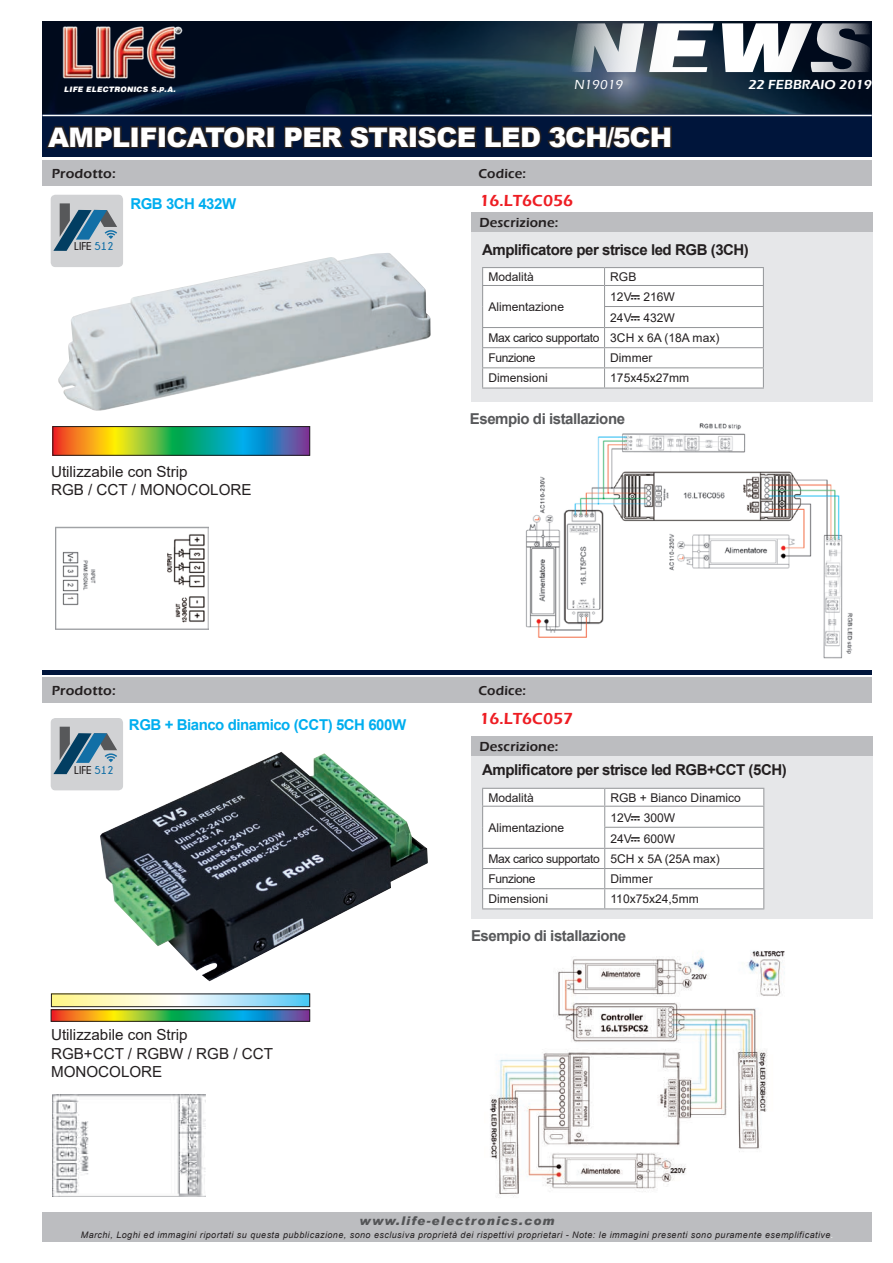
<style>
.page{position:relative;width:893px;height:1263px;background:#fff}
.page>*{position:absolute;margin:0;border:0;box-sizing:border-box;transform-origin:0 0}
.t1{font:900 27px "Arial";letter-spacing:-.025em;color:#fff}
.t2{font:600 16.5px "Eras ITC";color:#ee1d23}
.t3{font:15.15px/18.1px "Arial";color:#231f20}
.t4{font:700 15px "Arial";letter-spacing:-.03em;color:#231f20}
.t5{font:700 15px "Arial";letter-spacing:-.03em;color:#57585a}
.t6{font:700 15px "Arial";letter-spacing:-.03em;color:#00aeef}
.t7{font:600 13.5px "Eras ITC";letter-spacing:.01em;color:#231f20}
.t8{font:600 13.5px "Eras ITC";letter-spacing:.01em;color:#231f20;scale:1.05 1}
.t9{font:600 13.5px "Eras ITC";color:#fff}
.t10{font:500 13.5px "Eras ITC";color:#fff}
.t11{font:12px "Arial";color:#231f20}
.t12{font:12px "Arial";letter-spacing:-.03em;color:#231f20}
.t13{font:italic 900 12px "Arial";letter-spacing:.1em;color:#545557}
.t14{font:700 11.4px "Champagne&Limousines";color:#231f20}
.t15{font:italic 9px "Arial";letter-spacing:.05em;color:#231f20}
.t16{font:7.5px "Airbus Special";letter-spacing:.03em;color:#fff}
.s1{color:#126fa6}
.s2{font-family:"Rosario"}
.s3{color:#fff}
</style>
<div class="page">
<div style="left:471px;top:232px;width:402px;height:170px;background:#e6e7e9"></div>
<div style="left:471px;top:756px;width:402px;height:163px;background:#e6e7e9"></div>
<div style="left:471px;top:213px;width:402px;height:19px;background:#bcbdc0"></div>
<div style="left:471px;top:736px;width:402px;height:20px;background:#bcbdc0"></div>
<img style="left:43px;top:21px;width:829px;height:93px">
<img style="left:60px;top:24px;width:122px;height:57px">
<svg style="left:569px;top:23px;width:301px;height:49px"></svg>
<div style="left:43px;top:115px;width:829px;height:42px;background:#00153b"></div>
<div style="left:43px;top:670px;width:829px;height:5px;background:#00153b"></div>
<svg style="left:44px;top:108px;width:115px;height:41px"></svg>
<div style="left:158px;top:126px;width:8px;height:22px;border:3px solid #231f20"></div>
<svg style="left:165px;top:125px;width:104px;height:24px"></svg>
<div style="left:266px;top:126px;width:9px;height:22px;border:3px solid #231f20"></div>
<svg style="left:284px;top:125px;width:388px;height:24px"></svg>
<hr style="left:43px;top:115px;width:829px;height:1px;background:#fff">
<div style="left:43px;top:1212px;width:829px;height:30px;background:#bcbdc0"></div>
<div style="left:43px;top:160px;width:517px;height:26px;background:#bcbdc0"></div>
<div style="left:43px;top:678px;width:517px;height:25px;background:#bcbdc0"></div>
<div style="left:470px;top:160px;width:402px;height:26px;background:#bcbdc0"></div>
<div style="left:470px;top:678px;width:402px;height:25px;background:#bcbdc0"></div>
<div style="left:51px;top:718px;width:72px;height:72px;background:#d1d2d4;border-radius:5px"></div>
<svg style="left:53px;top:727px;width:64px;height:47px"></svg>
<div style="left:51px;top:195px;width:72px;height:72px;background:#d1d2d4;border-radius:5px"></div>
<svg style="left:53px;top:203px;width:64px;height:48px"></svg>
<svg style="left:482px;top:788px;width:282px;height:120px;background:#f8f9f9"></svg>
<hr style="left:482px;top:908px;width:123px;height:1px;background:#939598">
<hr style="left:605px;top:908px;width:159px;height:1px;background:#939598">
<svg style="left:53px;top:1011px;width:255px;height:9px;background:#689d6b"></svg>
<div style="left:51px;top:1009px;width:259px;height:13px;border:1px solid #231f20"></div>
<svg style="left:53px;top:995px;width:255px;height:10px;background:#d3eddd"></svg>
<div style="left:51px;top:993px;width:259px;height:14px;border:1px solid #231f20"></div>
<img style="left:100px;top:752px;width:328px;height:229px">
<img style="left:489px;top:950px;width:296px;height:247px">
<img style="left:52px;top:1094px;width:153px;height:103px">
<hr style="left:482px;top:267px;width:123px;height:1px;background:#939598">
<hr style="left:605px;top:267px;width:159px;height:1px;background:#939598">
<svg style="left:482px;top:268px;width:282px;height:119px;background:#f9f9f9"></svg>
<hr style="left:482px;top:387px;width:123px;height:1px;background:#939598">
<hr style="left:605px;top:387px;width:159px;height:1px;background:#939598">
<svg style="left:54px;top:428px;width:254px;height:26px;background:#699d6b"></svg>
<div style="left:52px;top:426px;width:258px;height:30px;border:1px solid #231f20"></div>
<img style="left:55px;top:526px;width:153px;height:104px">
<img style="left:525px;top:423px;width:328px;height:236px">
<img style="left:58px;top:253px;width:373px;height:158px">
<h3 class="t10" style="left:574px;top:77px;width:52px">N19019</h3>
<h3 class="t9" style="left:748px;top:77px;width:127px">22 FEBBRAIO 2019</h3>
<h1 class="t1" style="left:48px;top:117px;width:626px">AMPLIFICATORI PER STRISCE LED 3CH/5CH</h1>
<p class="t16" style="left:64px;top:85px;width:113px">LIFE ELECTRONICS S.p.A.</p>
<h3 class="t8" style="left:52px;top:166px;width:63px">Prodotto:</h3>
<h3 class="t7" style="left:478px;top:166px;width:49px">Codice:</h3>
<h3 class="t6" style="left:130px;top:193px;width:107px">RGB 3CH 432W</h3>
<h2 class="t2" style="left:479px;top:192px;width:95px">16.LT6C056</h2>
<h3 class="t7" style="left:479px;top:215px;width:80px">Descrizione:</h3>
<p class="t14" style="left:74px;top:240px;width:41px">LIFE <span class="s1">512</span></p>
<h3 class="t4" style="left:482px;top:240px;width:268px">Amplificatore per strisce led RGB (3CH)</h3>
<h3 class="t11" style="left:488px;top:268px;width:47px">Modalità</h3>
<h3 class="t11" style="left:610px;top:268px;width:28px">RGB</h3>
<h3 class="t11" style="left:488px;top:298px;width:77px">Alimentazione</h3>
<h3 class="t11" style="left:610px;top:288px;width:66px">12<span class="s2">V</span> 216W</h3>
<h3 class="t11" style="left:610px;top:309px;width:66px">24<span class="s2">V</span> 432W</h3>
<h3 class="t12" style="left:488px;top:330px;width:233px">Max carico supportato 3CH x 6A (18A max)</h3>
<h3 class="t12" style="left:488px;top:350px;width:49px">Funzione</h3>
<h3 class="t11" style="left:610px;top:350px;width:44px">Dimmer</h3>
<h3 class="t11" style="left:488px;top:370px;width:61px">Dimensioni</h3>
<h3 class="t11" style="left:610px;top:370px;width:81px">175x45x27mm</h3>
<h3 class="t5" style="left:470px;top:408px;width:157px">Esempio di istallazione</h3>
<h3 class="t3" style="left:51px;top:462px;width:202px">Utilizzabile con Strip<br>RGB / CCT / MONOCOLORE</h3>
<h3 class="t8" style="left:52px;top:683px;width:63px">Prodotto:</h3>
<p class="t14" style="left:74px;top:763px;width:41px">LIFE <span class="s1">512</span></p>
<h3 class="t6" style="left:129px;top:714px;width:279px">RGB + Bianco dinamico (CCT) 5CH 600W</h3>
<h3 class="t3" style="left:51px;top:1026px;width:224px">Utilizzabile con Strip<br>RGB+CCT / RGBW / RGB / CCT<br>MONOCOLORE</h3>
<h3 class="t7" style="left:478px;top:683px;width:49px">Codice:</h3>
<h2 class="t2" style="left:479px;top:709px;width:95px">16.LT6C057</h2>
<h3 class="t7" style="left:479px;top:738px;width:80px">Descrizione:</h3>
<h3 class="t4" style="left:482px;top:759px;width:306px">Amplificatore per strisce led RGB+CCT (5CH)</h3>
<h3 class="t11" style="left:488px;top:789px;width:47px">Modalità</h3>
<h3 class="t11" style="left:610px;top:789px;width:132px">RGB + Bianco Dinamico</h3>
<h3 class="t11" style="left:488px;top:819px;width:77px">Alimentazione</h3>
<h3 class="t11" style="left:610px;top:809px;width:66px">12<span class="s2">V</span> 300W</h3>
<h3 class="t11" style="left:610px;top:830px;width:66px">24<span class="s2">V</span> 600W</h3>
<h3 class="t12" style="left:488px;top:850px;width:233px">Max carico supportato 5CH x 5A (25A max)</h3>
<h3 class="t12" style="left:488px;top:870px;width:49px">Funzione</h3>
<h3 class="t11" style="left:610px;top:870px;width:44px">Dimmer</h3>
<h3 class="t11" style="left:488px;top:891px;width:61px">Dimensioni</h3>
<h3 class="t11" style="left:610px;top:891px;width:90px">110x75x24,5mm</h3>
<h3 class="t5" style="left:471px;top:925px;width:157px">Esempio di istallazione</h3>
<h3 class="t13" style="left:360px;top:1213px;width:197px">www.life-electronics.com</h3>
<p class="t15" style="left:81px;top:1229px;width:754px">Marchi, Loghi ed immagini riportati su questa pubblicazione, sono esclusiva proprietà dei rispettivi proprietari - Note: le immagini presenti sono puramente esemplificative<span class="s3">.</span></p>
</div>
